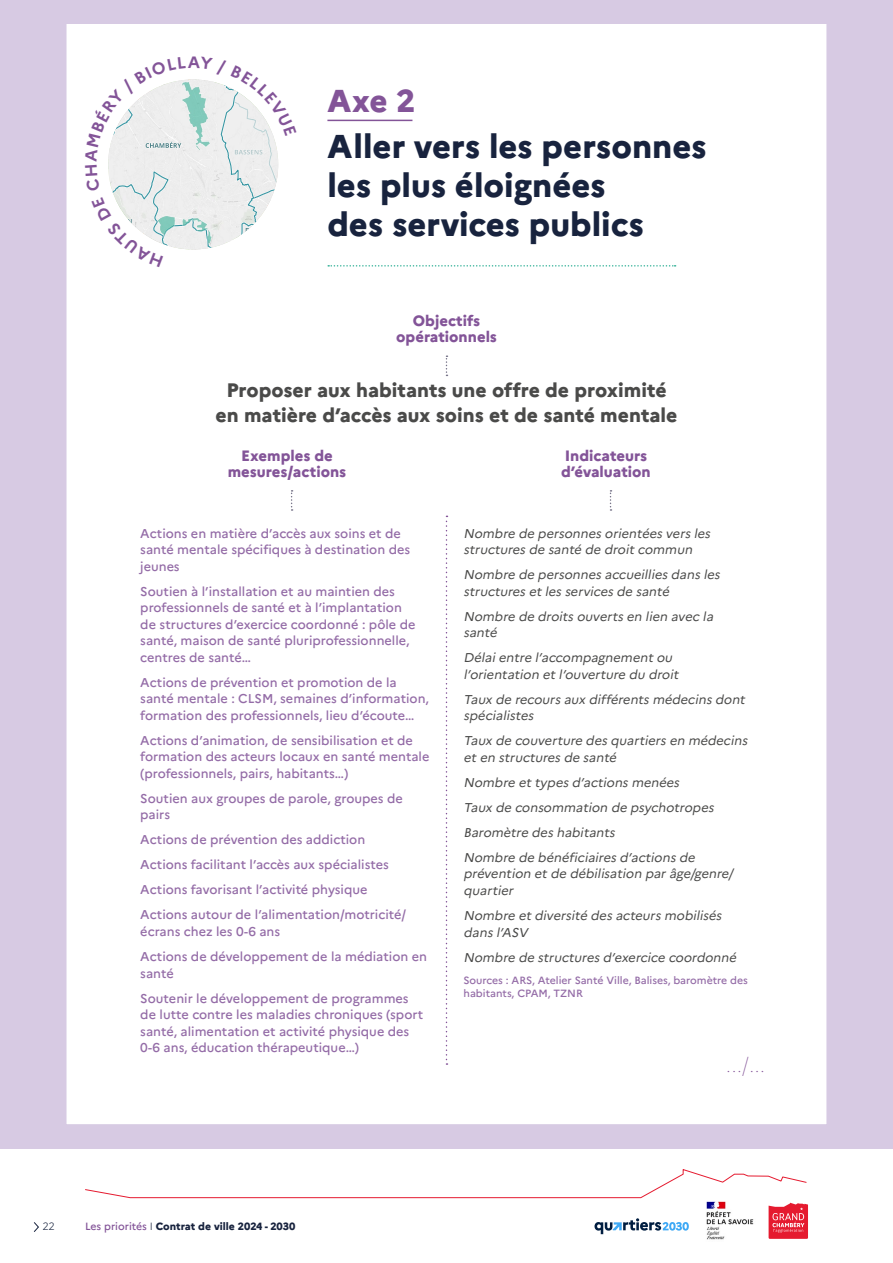
<style>
.page{position:relative;width:893px;height:1263px;background:#fff}
.page>*{position:absolute;margin:0;border:0;box-sizing:border-box;transform-origin:0 0}
.t1{font:800 33px/39px "Marianne";color:#18233e}
.t2{font:800 31.65px "Marianne";color:#835498}
.t3{font:100 20.25px "Marianne";color:#835498}
.t4{font:800 19.5px/25.5px "Marianne";color:#4a4a49;text-align:center}
.t5{font:800 15px/16.5px "Marianne";color:#835498;text-align:center}
.t6{font:500 12.75px/16.5px "Marianne";color:#946ca7}
.t7{font:italic 12.75px/16.5px "Marianne";color:#4a4a49}
.t8{font:500 10.5px/13.5px "Marianne";color:#946ca7}
.t9{font:800 10.5px "Marianne";color:#18233e}
.t10{font:300 10.5px "Marianne";color:#18233e}
.s1{font-weight:500;color:#835498}
.s2{font-weight:300}
</style>
<div class="page">
<div style="left:0;top:0;width:893px;height:1148px;background:#d7cae3"></div>
<div style="left:55px;top:12px;width:783px;height:1124px;background:#fff"></div>
<div style="left:43px;top:0;width:807px;height:1148px;border:24px solid #d7cae3"></div>
<svg style="left:291px;top:490px;width:2px;height:21px"></svg>
<svg style="left:446px;top:355px;width:1px;height:21px"></svg>
<svg style="left:610px;top:490px;width:1px;height:21px"></svg>
<svg style="left:446px;top:516px;width:1px;height:549px"></svg>
<svg style="left:328px;top:265px;width:348px;height:2px"></svg>
<hr style="left:327px;top:120px;width:85px;height:1px;background:#835498">
<img style="left:707px;top:1239px;width:17px;height:1px">
<svg style="left:85px;top:1169px;width:723px;height:70px"></svg>
<svg style="left:34px;top:1222px;width:5px;height:10px"></svg>
<svg style="left:108px;top:79px;width:171px;height:171px"></svg>
<h2 class="t2" style="left:327px;top:81px;width:89px">Axe 2</h2>
<h1 class="t1" style="left:327px;top:127px;width:381px">Aller vers les personnes les plus éloignées<br>des services publics</h1>
<p class="t5" style="left:396px;top:312px;width:102px">Objectifs opérationnels</p>
<h3 class="t4" style="left:216px;top:377px;width:463px">Proposer aux habitants une offre de proximité en matière d’accès aux soins et de santé mentale</h3>
<p class="t5" style="left:228px;top:447px;width:120px">Exemples de mesures/actions</p>
<p class="t5" style="left:561px;top:447px;width:91px;text-align:left">Indicateurs d’évaluation</p>
<p class="t6" style="left:140px;top:525px;width:271px">Actions en matière d’accès aux soins et de santé mentale spécifiques à destination des jeunes</p>
<p class="t6" style="left:140px;top:583px;width:277px">Soutien à l’installation et au maintien des professionnels de santé et à l’implantation de structures d’exercice coordonné : pôle de santé, maison de santé pluriprofessionnelle, centres de santé…</p>
<p class="t6" style="left:140px;top:674px;width:290px">Actions de prévention et promotion de la santé mentale : CLSM, semaines d’information, formation des professionnels, lieu d’écoute…</p>
<p class="t6" style="left:140px;top:732px;width:291px">Actions d’animation, de sensibilisation et de formation des acteurs locaux en santé mentale (professionnels, pairs, habitants…)</p>
<p class="t6" style="left:140px;top:790px;width:264px">Soutien aux groupes de parole, groupes de pairs</p>
<p class="t6" style="left:140px;top:827px;width:267px;line-height:25px">Actions de prévention des addiction Actions facilitant l’accès aux spécialistes Actions favorisant l’activité physique Actions autour de l’alimentation/motricité/</p>
<p class="t6" style="left:140px;top:919px;width:288px;line-height:25px">écrans chez les 0-6 ans<br>Actions de développement de la médiation en</p>
<p class="t6" style="left:140px;top:960px;width:270px;line-height:25px">santé<br>Soutenir le développement de programmes</p>
<p class="t6" style="left:140px;top:1006px;width:284px">de lutte contre les maladies chroniques (sport santé, alimentation et activité physique des<br>0-6 ans, éducation thérapeutique…)</p>
<p class="t7" style="left:463px;top:525px;width:251px">Nombre de personnes orientées vers les structures de santé de droit commun</p>
<p class="t7" style="left:463px;top:567px;width:261px">Nombre de personnes accueillies dans les structures et les services de santé</p>
<p class="t7" style="left:463px;top:608px;width:254px">Nombre de droits ouverts en lien avec la santé</p>
<p class="t7" style="left:463px;top:650px;width:219px">Délaientre l’accompagnement ou l’orientation et l’ouverture du droit</p>
<p class="t7" style="left:463px;top:691px;width:286px">Taux de recours aux différents médecins dont spécialistes</p>
<p class="t7" style="left:463px;top:733px;width:288px">Taux de couverture des quartiers en médecins et en structures de santé</p>
<p class="t7" style="left:463px;top:770px;width:254px;line-height:25px">Nombre et types d’actions menées<br>Taux de consommation de psychotropes Baromètre des habitants<br>Nombre de bénéficiaires d’actions de</p>
<p class="t7" style="left:463px;top:866px;width:274px">prévention et de débilisation parâge/genre/ quartier</p>
<p class="t7" style="left:463px;top:907px;width:262px">Nombre et diversité des acteurs mobilisés dans l’ASV</p>
<p class="t7" style="left:463px;top:949px;width:277px">Nombre de structures d’exercice coordonné</p>
<p class="t8" style="left:463px;top:973px;width:286px">Sources : ARS, Atelier Santé Ville, Balises, baromètre des habitants, CPAM, TZNR</p>
<h3 class="t3" style="left:726px;top:1052px;width:41px">.../...</h3>
<p class="t10" style="left:43px;top:1220px;width:14px">22</p>
<p class="t9" style="left:85px;top:1220px;width:212px"><span class="s1">Les priorités</span> <span class="s2">I</span> Contrat de ville 2024 - 2030</p>
</div>
